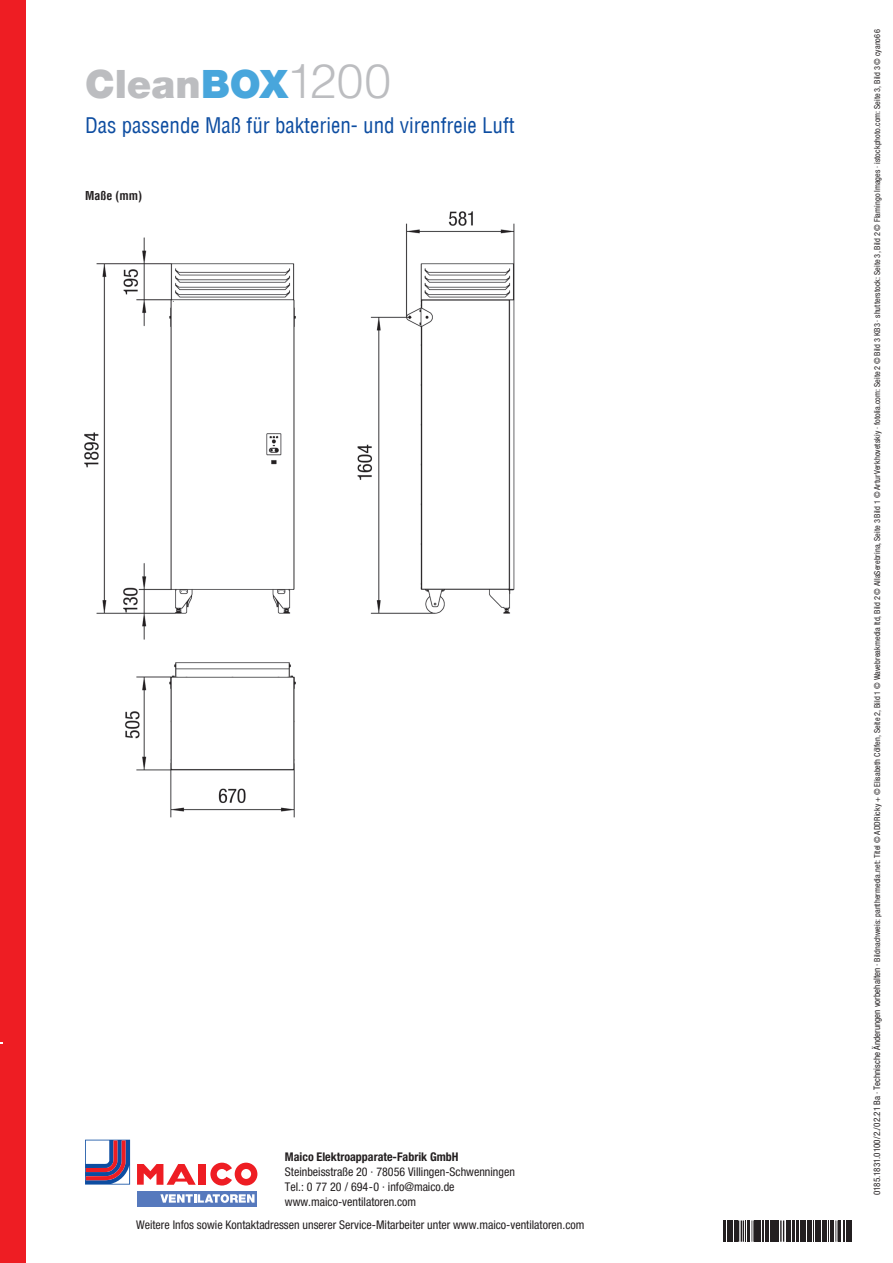
<style>
.page{position:relative;width:893px;height:1263px;background:#fff}
.page>*{position:absolute;margin:0;border:0;box-sizing:border-box;transform-origin:0 0}
.t1{font:900 39px "Helvetica Neue LT Com";color:#bcbdc0}
.t2{font:condensed 21px "Helvetica Com";color:#0d4da1}
.t3{font:condensed 12px/15px "Helvetica Neue LTW1 G";color:#231f20}
.t4{font:700 condensed 12px "Helvetica Neue LTW1 G";color:#231f20}
.t5{font:700 condensed 12px "Helvetica Com";color:#231f20}
.t6{font:condensed 8.25px "Helvetica Neue LTW1 G";letter-spacing:.01em;color:#231f20}
.s1{color:#48a6dc}
.s2{font-family:"Helvetica LT Std";font-weight:300;font-size:48px}
.s3{font-size:9px}
</style>
<div class="page">
<div style="left:0;top:0;width:27px;height:1263px;background:#ee1d23"></div>
<svg style="left:723px;top:1220px;width:3px;height:22px"></svg>
<hr style="left:727px;top:1220px;width:2px;height:22px;background:#231f20">
<hr style="left:730px;top:1220px;width:3px;height:22px;background:#231f20">
<svg style="left:734px;top:1220px;width:20px;height:22px"></svg>
<hr style="left:754px;top:1220px;width:3px;height:22px;background:#231f20">
<hr style="left:758px;top:1220px;width:2px;height:22px;background:#231f20">
<svg style="left:760px;top:1220px;width:1px;height:22px"></svg>
<hr style="left:762px;top:1220px;width:2px;height:22px;background:#231f20">
<hr style="left:765px;top:1220px;width:2px;height:22px;background:#231f20">
<svg style="left:768px;top:1220px;width:1px;height:22px"></svg>
<hr style="left:770px;top:1220px;width:2px;height:22px;background:#231f20">
<hr style="left:773px;top:1220px;width:2px;height:22px;background:#231f20">
<hr style="left:775px;top:1220px;width:2px;height:22px;background:#231f20">
<svg style="left:778px;top:1220px;width:28px;height:22px"></svg>
<hr style="left:807px;top:1220px;width:2px;height:22px;background:#231f20">
<hr style="left:810px;top:1220px;width:2px;height:22px;background:#231f20">
<svg style="left:813px;top:1220px;width:1px;height:22px"></svg>
<hr style="left:815px;top:1220px;width:2px;height:22px;background:#231f20">
<hr style="left:818px;top:1220px;width:2px;height:22px;background:#231f20">
<svg style="left:820px;top:1220px;width:1px;height:22px"></svg>
<hr style="left:822px;top:1220px;width:3px;height:22px;background:#231f20">
<hr style="left:825px;top:1220px;width:2px;height:22px;background:#231f20">
<svg style="left:828px;top:1220px;width:22px;height:22px"></svg>
<hr style="left:850px;top:1220px;width:2px;height:22px;background:#231f20">
<div style="left:199px;top:1164px;width:7px;height:21px;background:#ee1d23"></div>
<svg style="left:137px;top:1164px;width:59px;height:21px"></svg>
<svg style="left:210px;top:1163px;width:47px;height:22px"></svg>
<svg style="left:85px;top:1140px;width:45px;height:44px"></svg>
<div style="left:137px;top:1191px;width:120px;height:15px;background:#5679bd"></div>
<svg style="left:160px;top:1194px;width:95px;height:9px"></svg>
<img style="left:84px;top:211px;width:431px;height:607px">
<h1 class="t1" style="left:85px;top:61px;width:307px">Clean<span class="s1">BOX</span><span class="s2">1200</span></h1>
<h2 class="t2" style="left:85px;top:112px;width:431px">Das passende Maß für bakterien- und virenfreie Luft</h2>
<h3 class="t5" style="left:85px;top:188px;width:58px">Maße (mm)</h3>
<h3 class="t4" style="left:285px;top:1149px;width:175px">Maico Elektroapparate-Fabrik GmbH</h3>
<h3 class="t3" style="left:285px;top:1164px;width:232px">Steinbeisstraße 20 · 78056 Villingen-Schwenningen<br>Tel.: 0 77 20 / 694-0 · info@maico.de www.maico-ventilatoren.com</h3>
<h3 class="t3" style="left:136px;top:1217px;width:450px">Weitere Infos sowie Kontaktadressen unserer Service-Mitarbeiter unter www.maico-ventilatoren.com</h3>
<p class="t6" style="left:872px;top:1195px;width:1167px;rotate:-90deg"><span class="s3">0185.1831.0100/2./02.21 Ba · Technische Änderungen vorbehalten ·</span> Bildnachweis: panthermedia.net: Titel © ADDRicky + © Elisabeth Cölfen, Seite 2, Bild 1 © Wavebreakmedia ltd, Bild 2 © AllaSerebrina, Seite 3 Bild 1 © ArturVerkhovetskiy · fotolia.com: Seite 2 © Bild 3 KB3 · shutterstock: Seite 3, Bild 2 © Flamingo Images · istockphoto.com: Seite 3, Bild 3 © cyano66</p>
</div>
